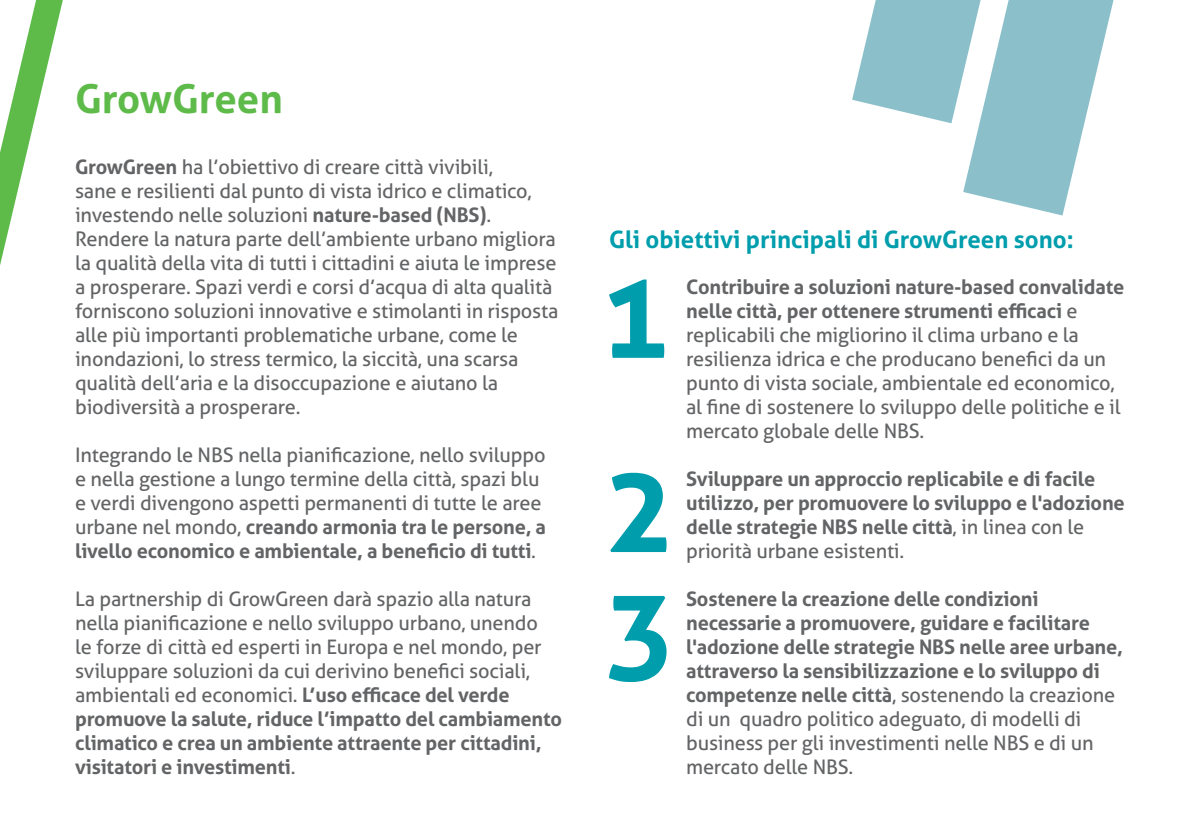
<style>
.page{position:relative;width:1191px;height:840px;background:#fff}
.page>*{position:absolute;margin:0;border:0;box-sizing:border-box;transform-origin:0 0}
.t1{font:700 40px "Aller";color:#5ebb4a}
.t2{font:700 24px "Aller";color:#009ead}
.t3{font:20px/24px "Aller";letter-spacing:-.01em;color:#636466}
.t4{font:700 20px/24px "Aller";letter-spacing:-.01em;color:#636466}
.s1{font-weight:700}
.s2{font-weight:400}
</style>
<div class="page">
<svg style="left:852px;top:0;width:261px;height:215px"></svg>
<svg style="left:609px;top:279px;width:55px;height:78px"></svg>
<svg style="left:609px;top:595px;width:57px;height:86px"></svg>
<svg style="left:0;top:0;width:63px;height:265px"></svg>
<svg style="left:610px;top:472px;width:56px;height:79px"></svg>
<h1 class="t1" style="left:75px;top:74px;width:209px">GrowGreen</h1>
<p class="t3" style="left:75px;top:154px;width:485px"><span class="s1">GrowGreen</span> ha l’obiettivo di creare città vivibili,<br>sane e resilienti dal punto di vista idrico e climatico, investendo nelle soluzioni <span class="s1">nature-based (NBS)</span>.<br>Rendere la natura parte dell’ambiente urbano migliora la qualità della vita di tutti i cittadini e aiuta le imprese a prosperare. Spazi verdi e corsi d’acqua di alta qualità forniscono soluzioni innovative e stimolanti in risposta alle più importanti problematiche urbane, come le inondazioni, lo stress termico, la siccità, una scarsa qualità dell’aria e la disoccupazione e aiutano la biodiversità a prosperare.</p>
<p class="t3" style="left:75px;top:442px;width:472px">Integrando le NBS nella pianificazione, nello sviluppo e nella gestione a lungo termine della città, spazi blu e verdi divengono aspetti permanenti di tutte le aree urbane nel mondo, <span class="s1">creando armonia tra le persone, a livello economico e ambientale, a beneficio di tutti</span>.</p>
<p class="t3" style="left:75px;top:586px;width:488px">La partnership di GrowGreen darà spazio alla natura nella pianificazione e nello sviluppo urbano, unendo<br>le forze di città ed esperti in Europa e nel mondo, per sviluppare soluzioni da cui derivino benefici sociali, ambientali ed economici. <span class="s1">L’uso efficace del verde promuove la salute, riduce l’impatto del cambiamento climatico e crea un ambiente attraente per cittadini, visitatori e investimenti</span>.</p>
<p class="t2" style="left:609px;top:224px;width:466px">Gli obiettivi principali di GrowGreen sono:</p>
<p class="t3" style="left:686px;top:274px;width:440px"><span class="s1">Contribuire a soluzioni nature-based convalidate nelle città, per ottenere strumenti efficaci</span> e replicabili che migliorino il clima urbano e la resilienza idrica e che producano benefici da un punto di vista sociale, ambientale ed economico, al fine di sostenere lo sviluppo delle politiche e il mercato globale delle NBS.</p>
<p class="t4" style="left:686px;top:466px;width:440px">Sviluppare un approccio replicabile e di facile utilizzo, per promuovere lo sviluppo e l'adozione delle strategie NBS nelle città<span class="s2">, in linea con le priorità urbane esistenti.</span></p>
<p class="t4" style="left:686px;top:586px;width:438px">Sostenere la creazione delle condizioni necessarie a promuovere, guidare e facilitare l'adozione delle strategie NBS nelle aree urbane, attraverso la sensibilizzazione e lo sviluppo di competenze nelle città<span class="s2">, sostenendo la creazione di un quadro politico adeguato, di modelli di business per gli investimenti nelle NBS e di un mercato delle NBS.</span></p>
</div>
